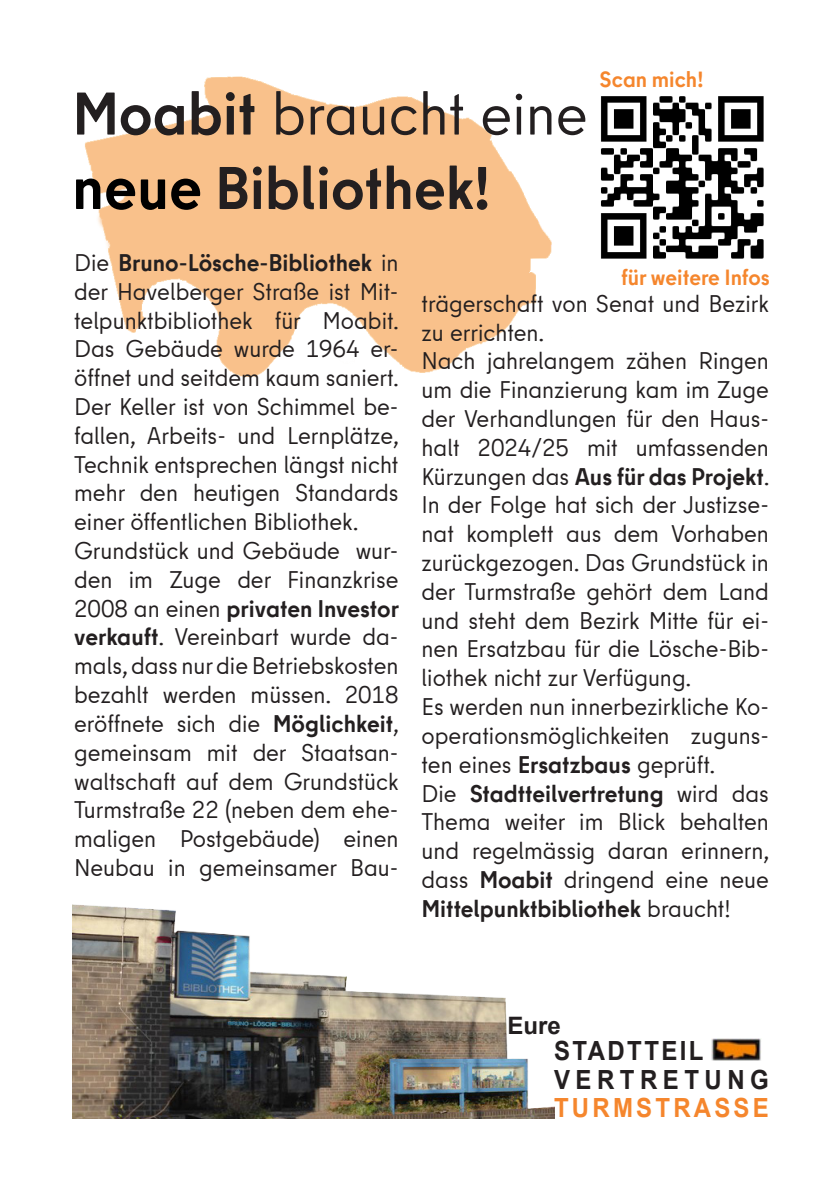
<style>
.page{position:relative;width:840px;height:1191px;background:#fff}
.page>*{position:absolute;margin:0;border:0;box-sizing:border-box;transform-origin:0 0}
.t1{font:700 60px/74.4px "Berlin Type";color:#231f20}
.t2{font:700 26.4px "Arial";letter-spacing:.135em;color:#f5862d;scale:.91 1}
.t3{font:700 26.4px "Arial";letter-spacing:.23em;color:#231f20;scale:.91 1}
.t4{font:700 26.4px "Arial";letter-spacing:.1em;color:#231f20;scale:.91 1}
.t5{font:24px/28.8px "Berlin Type Office";color:#231f20;text-align:justify}
.t6{font:700 24px "Arial";color:#231f20}
.t7{font:700 22px "Berlin Type";color:#f5862d}
.s1{font-weight:400}
.s2{font-size:62px;color:#000}
.s3{font-weight:700}
</style>
<div class="page">
<img style="left:85px;top:76px;width:467px;height:302px">
<img style="left:600px;top:96px;width:164px;height:163px">
<img style="left:72px;top:904px;width:481px;height:214px">
<img style="left:711px;top:1038px;width:50px;height:22px">
<svg style="left:505px;top:1012px;width:48px;height:27px"></svg>
<p class="t1" style="left:72px;top:77px;width:517px">Moabit <span class="s1">braucht eine </span><span class="s2">neue</span> Bibliothek!</p>
<p class="t7" style="left:599px;top:66px;width:105px">Scan mich!</p>
<p class="t5" style="left:74px;top:248px;width:326px">Die <span class="s3">Bruno-Lösche-Bibliothek</span> in der Havelberger Straße ist Mit&shy;telpunktbibliothek für Moabit.<br>Das Gebäude wurde 1964 er&shy;öffnet und seitdem kaum saniert.<br>Der Keller ist von Schimmel be&shy;fallen, Arbeits- und Lernplätze, Technik entsprechen längst nicht mehr den heutigen Standards einer öffentlichen Bibliothek.</p>
<p class="t5" style="left:74px;top:536px;width:326px">Grundstück und Gebäude wur&shy;den im Zuge der Finanzkrise 2008 an einen <span class="s3">privaten Investor verkauft</span>. Vereinbart wurde da&shy;mals, dass nur die Betriebskosten bezahlt werden müssen. 2018 eröffnete sich die <span class="s3">Möglichkeit</span>, gemeinsam mit der Staatsan&shy;waltschaft auf dem Grundstück Turmstraße 22 (neben dem ehe&shy;maligen Postgebäude) einen Neubau in gemeinsamer Bau-</p>
<p class="t7" style="left:620px;top:263px;width:150px">für weitere Infos</p>
<p class="t5" style="left:421px;top:289px;width:349px">trägerschaft von Senat und Bezirk zu errichten.</p>
<p class="t5" style="left:421px;top:347px;width:349px">Nach jahrelangem zähen Ringen um die Finanzierung kam im Zuge der Verhandlungen für den Haus&shy;halt 2024/25 mit umfassenden Kürzungen das <span class="s3">Aus für das Projekt</span>.<br>In der Folge hat sich der Justizse&shy;nat komplett aus dem Vorhaben zurückgezogen. Das Grundstück in der Turmstraße gehört dem Land und steht dem Bezirk Mitte für ei&shy;nen Ersatzbau für die Lösche-Bib&shy;liothek nicht zur Verfügung.</p>
<p class="t5" style="left:421px;top:692px;width:349px">Es werden nun innerbezirkliche Ko&shy;operationsmöglichkeiten zuguns&shy;ten eines <span class="s3">Ersatzbaus</span> geprüft.</p>
<p class="t5" style="left:421px;top:779px;width:349px">Die <span class="s3">Stadtteilvertretung</span> wird das Thema weiter im Blick behalten und regelmässig daran erinnern, dass <span class="s3">Moabit</span> dringend eine neue <span class="s3">Mittelpunktbibliothek</span> braucht!</p>
<p class="t6" style="left:507px;top:1008px;width:55px">Eure</p>
<p class="t4" style="left:553px;top:1032px;width:166px">STADTTEIL</p>
<p class="t3" style="left:553px;top:1060px;width:237px">VERTRETUNG</p>
<p class="t2" style="left:553px;top:1089px;width:237px">TURMSTRASSE</p>
</div>
